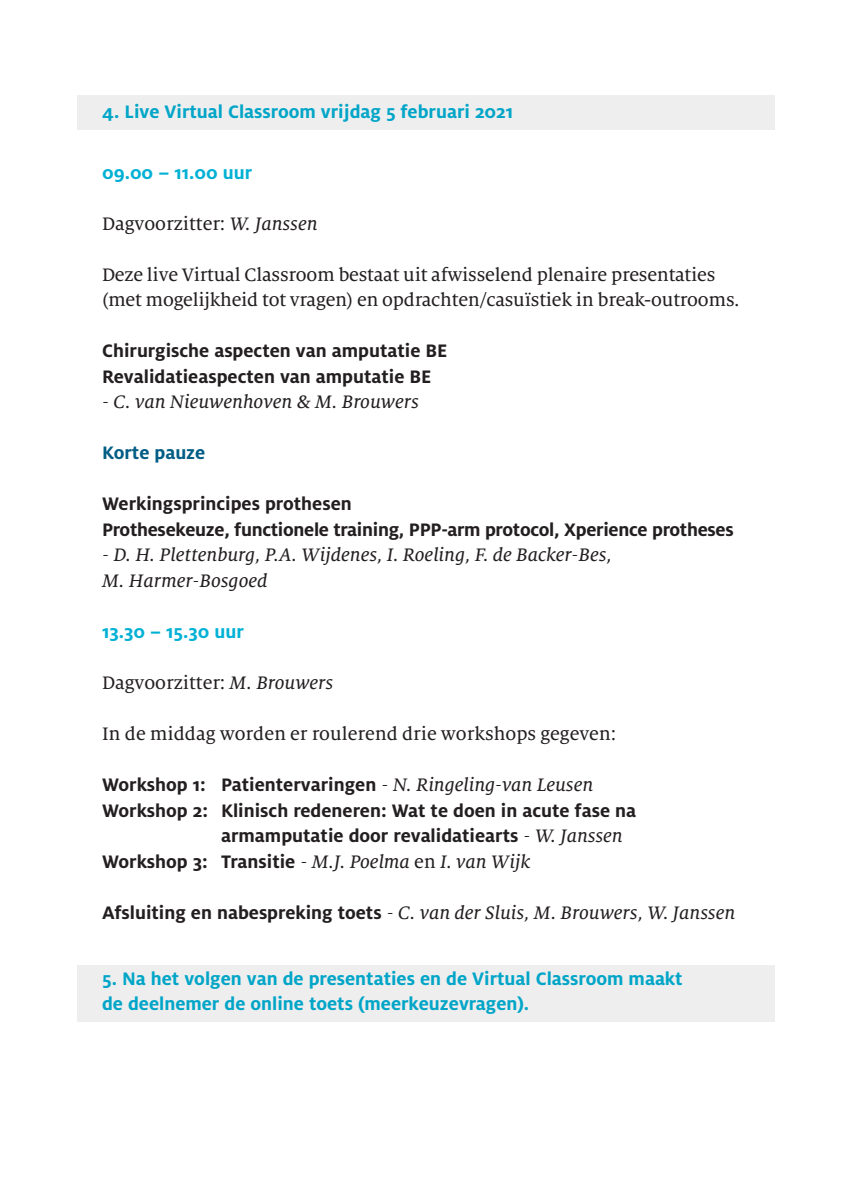
<style>
.page{position:relative;width:842px;height:1191px;background:#fff}
.page>*{position:absolute;margin:0;border:0;box-sizing:border-box;transform-origin:0 0}
.Subparagraafkop{font:700 20px/25.6px "Milo OT";color:#231f20}
.Leestekst{font:20px/25.6px "Milo Serif OT Text";letter-spacing:-.01em;color:#231f20}
.Subparagraafkop-2{font:700 20px "Milo OT";color:#00b1d5}
.Subparagraafkop-3{font:20px "Milo Serif OT Text Ita";color:#231f20}
.Leestekst-2{font:20px "Milo Serif OT Text Ita";color:#231f20}
.Subparagraafkop-4{font:700 20px "Milo OT";color:#005d85}
.s1{font-family:"Milo Serif OT Text Ita"}
.s2{font-family:"Milo Serif OT Text Ita";font-weight:400}
.s3{font-family:"Milo OT";font-weight:700}
.s4{font-family:"Milo Serif OT Text"}
</style>
<div class="page">
<div style="left:77px;top:95px;width:698px;height:34px;background:#eeeeef"></div>
<div style="left:77px;top:964px;width:698px;height:57px;background:#eeeeef"></div>
<p class="Subparagraafkop-2" style="left:102px;top:100px;width:413px">4. Live Virtual Classroom vrijdag 5 februari 2021</p>
<p class="Subparagraafkop-2" style="left:102px;top:161px;width:152px">09.00 – 11.00 uur</p>
<p class="Leestekst" style="left:102px;top:211px;width:217px">Dagvoorzitter: <span class="s1">W. Janssen</span></p>
<p class="Leestekst" style="left:102px;top:262px;width:639px">Deze live Virtual Classroom bestaat uit afwisselend plenaire presentaties (met mogelijkheid tot vragen) en opdrachten/casuïstiek in break-outrooms.</p>
<p class="Subparagraafkop" style="left:102px;top:338px;width:347px">Chirurgische aspecten van amputatie BE</p>
<p class="Subparagraafkop" style="left:102px;top:364px;width:331px">Revalidatieaspecten van amputatie BE</p>
<p class="Subparagraafkop-3" style="left:102px;top:392px;width:318px">- C. van Nieuwenhoven &amp; M. Brouwers</p>
<p class="Subparagraafkop-4" style="left:102px;top:442px;width:105px">Korte pauze</p>
<p class="Subparagraafkop" style="left:102px;top:491px;width:251px">Werkingsprincipes prothesen</p>
<p class="Subparagraafkop" style="left:102px;top:517px;width:633px">Prothesekeuze, functionele training, PPP-arm protocol, Xperience protheses</p>
<p class="Leestekst-2" style="left:102px;top:545px;width:511px">- D. H. Plettenburg, P.A. Wijdenes, I. Roeling, F. de Backer-Bes,</p>
<p class="Leestekst-2" style="left:102px;top:570px;width:167px">M. Harmer-Bosgoed</p>
<p class="Subparagraafkop-2" style="left:102px;top:620px;width:143px">13.30 – 15.30 uur</p>
<p class="Leestekst" style="left:102px;top:670px;width:233px">Dagvoorzitter: <span class="s1">M. Brouwers</span></p>
<p class="Leestekst" style="left:102px;top:721px;width:516px">In de middag worden er roulerend drie workshops gegeven:</p>
<p class="Subparagraafkop" style="left:102px;top:772px;width:493px">Workshop 1: Patientervaringen <span class="s2">- N. Ringeling-van Leusen</span></p>
<p class="Subparagraafkop" style="left:221px;top:797px;width:416px;text-indent:-119px">Workshop 2: Klinisch redeneren: Wat te doen in acute fase na armamputatie door revalidatiearts <span class="s2">- W. Janssen</span></p>
<p class="Subparagraafkop-3" style="left:102px;top:851px;width:429px"><span class="s3">Workshop 3: Transitie</span> - M.J. Poelma <span class="s4">en</span> I. van Wijk</p>
<p class="Subparagraafkop-3" style="left:102px;top:902px;width:635px"><span class="s3">Afsluiting en nabespreking toets</span> - C. van der Sluis, M. Brouwers, W. Janssen</p>
<p class="Subparagraafkop-2" style="left:102px;top:967px;width:582px">5. Na het volgen van de presentaties en de Virtual Classroom maakt</p>
<p class="Subparagraafkop-2" style="left:102px;top:992px;width:429px">de deelnemer de online toets (meerkeuzevragen).</p>
</div>
